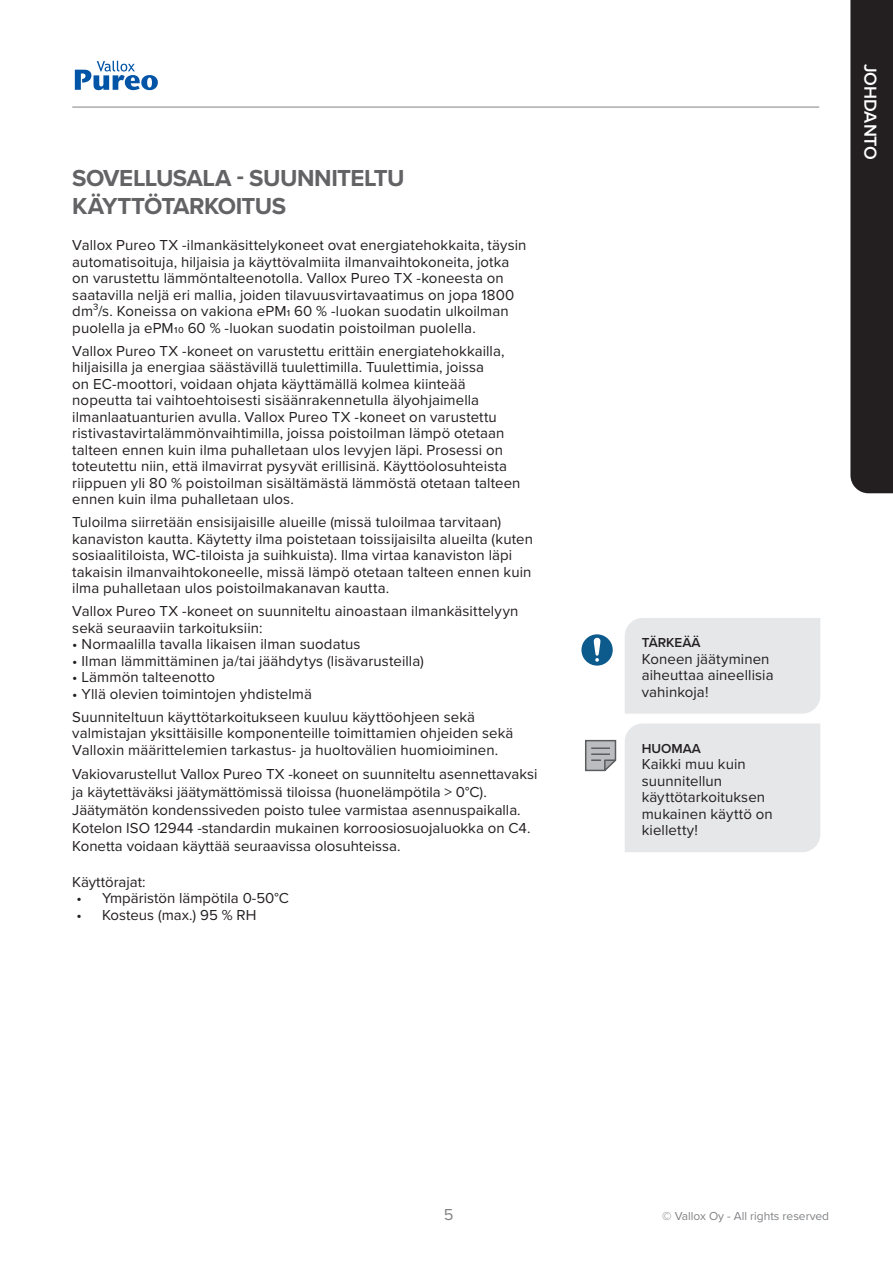
<style>
.page{position:relative;width:893px;height:1263px;background:#fff}
.page>*{position:absolute;margin:0;border:0;box-sizing:border-box;transform-origin:0 0}
.leipäteksti_pääotsik{font:700 24px/28.5px "Proxima Nova";letter-spacing:-.025em;color:#636366}
.laitapalkin_otsikko{font:600 18px "Proxima Nova";color:#fff}
.t1{font:16.5px "Proxima Nova";color:#808285}
.Leipäteksti{font:15px/16.5px "Proxima Nova";letter-spacing:.005em;color:#231f20}
.leipäteksti_ABC{font:15px/18px "Proxima Nova";color:#231f20}
.Leipäteksti_sisennet{font:15px/16.5px "Proxima Nova";letter-spacing:.005em;color:#231f20}
.Varoitus-vihje-huoma{font:600 13.5px "Proxima Nova";color:#231f20}
.t2{font:12px "Proxima Nova";color:#808285}
</style>
<div class="page">
<div style="left:850px;top:0;width:43px;height:493px;background:#231f20"></div>
<hr style="left:72px;top:107px;width:747px;height:1px;background:#808285">
<svg style="left:75px;top:61px;width:83px;height:29px"></svg>
<div style="left:625px;top:618px;width:195px;height:96px;background:#e6e7e9"></div>
<div style="left:581px;top:634px;width:32px;height:32px;background:#0d5b8c;border-radius:50%"></div>
<svg style="left:594px;top:638px;width:6px;height:24px"></svg>
<div style="left:625px;top:723px;width:195px;height:129px;background:#e6e7e9"></div>
<svg style="left:585px;top:740px;width:31px;height:31px"></svg>
<p class="leipäteksti_pääotsik" style="left:72px;top:163px;width:334px">SOVELLUSALA - SUUNNITELTU<br>KÄYTTÖTARKOITUS</p>
<p class="Leipäteksti" style="left:72px;top:237px;width:456px">Vallox Pureo TX -ilmankäsittelykoneet ovat energiatehokkaita, täysin automatisoituja, hiljaisia ja käyttövalmiita ilmanvaihtokoneita, jotka on varustettu lämmöntalteenotolla. Vallox Pureo TX -koneesta on saatavilla neljä eri mallia, joiden tilavuusvirtavaatimus on jopa 1800 dm³/s. Koneissa on vakiona ePM1 60 % -luokan suodatin ulkoilman puolella ja ePM10 60 % -luokan suodatin poistoilman puolella.</p>
<p class="Leipäteksti" style="left:72px;top:342px;width:450px">Vallox Pureo TX -koneet on varustettu erittäin energiatehokkailla, hiljaisilla ja energiaa säästävillä tuulettimilla. Tuulettimia, joissa<br>on EC-moottori, voidaan ohjata käyttämällä kolmea kiinteää nopeutta tai vaihtoehtoisesti sisäänrakennetulla älyohjaimella ilmanlaatuanturien avulla. Vallox Pureo TX -koneet on varustettu ristivastavirtalämmönvaihtimilla, joissa poistoilman lämpö otetaan talteen ennen kuin ilma puhalletaan ulos levyjen läpi. Prosessi on toteutettu niin, että ilmavirrat pysyvät erillisinä. Käyttöolosuhteista riippuen yli 80 % poistoilman sisältämästä lämmöstä otetaan talteen ennen kuin ilma puhalletaan ulos.</p>
<p class="Leipäteksti" style="left:72px;top:513px;width:462px">Tuloilma siirretään ensisijaisille alueille (missä tuloilmaa tarvitaan) kanaviston kautta. Käytetty ilma poistetaan toissijaisilta alueilta (kuten sosiaalitiloista, WC-tiloista ja suihkuista). Ilma virtaa kanaviston läpi takaisin ilmanvaihtokoneelle, missä lämpö otetaan talteen ennen kuin ilma puhalletaan ulos poistoilmakanavan kautta.</p>
<p class="Leipäteksti" style="left:72px;top:602px;width:448px">Vallox Pureo TX -koneet on suunniteltu ainoastaan ilmankäsittelyyn sekä seuraaviin tarkoituksiin:</p>
<p class="Leipäteksti" style="left:72px;top:635px;width:290px">• Normaalilla tavalla likaisen ilman suodatus</p>
<p class="Leipäteksti" style="left:72px;top:652px;width:353px">• Ilman lämmittäminen ja/tai jäähdytys (lisävarusteilla)</p>
<p class="Leipäteksti" style="left:72px;top:668px;width:144px">• Lämmön talteenotto</p>
<p class="Leipäteksti" style="left:72px;top:685px;width:241px">• Yllä olevien toimintojen yhdistelmä</p>
<p class="Leipäteksti" style="left:72px;top:708px;width:443px">Suunniteltuun käyttötarkoitukseen kuuluu käyttöohjeen sekä valmistajan yksittäisille komponenteille toimittamien ohjeiden sekä<br>Valloxin määrittelemien tarkastus- ja huoltovälien huomioiminen.</p>
<p class="leipäteksti_ABC" style="left:72px;top:764px;width:467px">Vakiovarustellut Vallox Pureo TX -koneet on suunniteltu asennettavaksi ja käytettäväksi jäätymättömissä tiloissa (huonelämpötila &gt; 0°C).<br>Jäätymätön kondenssiveden poisto tulee varmistaa asennuspaikalla.<br>Kotelon ISO 12944 -standardin mukainen korroosiosuojaluokka on C4.<br>Konetta voidaan käyttää seuraavissa olosuhteissa.</p>
<p class="leipäteksti_ABC" style="left:72px;top:872px;width:75px">Käyttörajat:</p>
<p class="Leipäteksti" style="left:77px;top:889px;width:214px">• Ympäristön lämpötila 0-50°C</p>
<p class="Leipäteksti" style="left:77px;top:906px;width:181px">• Kosteus (max.) 95 % RH</p>
<p class="laitapalkin_otsikko" style="left:884px;top:64px;width:98px;rotate:90deg">JOHDANTO</p>
<p class="Varoitus-vihje-huoma" style="left:642px;top:632px;width:60px">TÄRKEÄÄ</p>
<p class="Leipäteksti_sisennet" style="left:642px;top:650px;width:133px">Koneen jäätyminen aiheuttaa aineellisia vahinkoja!</p>
<p class="Varoitus-vihje-huoma" style="left:642px;top:738px;width:61px">HUOMAA</p>
<p class="Leipäteksti_sisennet" style="left:642px;top:755px;width:133px">Kaikki muu kuin suunnitellun käyttötarkoituksen mukainen käyttö on kielletty!</p>
<p class="t1" style="left:444px;top:1202px;width:11px">5</p>
<p class="t2" style="left:662px;top:1207px;width:168px">© Vallox Oy - All rights reserved</p>
</div>
